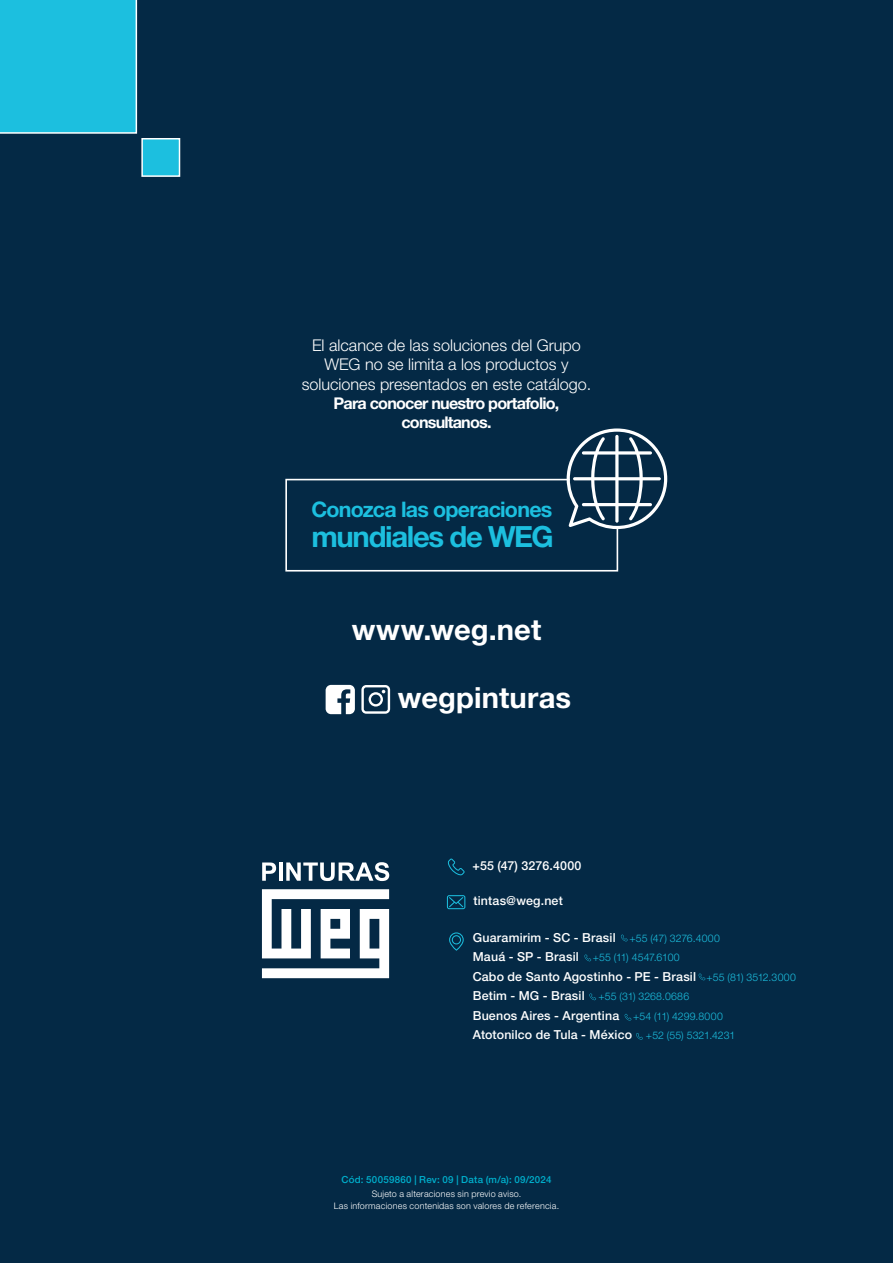
<style>
.page{position:relative;width:893px;height:1263px;background:#042945}
.page>*{position:absolute;margin:0;border:0;box-sizing:border-box;transform-origin:0 0}
.t1{font:700 29.25px "Helvetica Neue LT Pro";letter-spacing:-.045em;color:#1cbfdf}
.t2{font:700 29.1px "Helvetica Neue LT Pro";letter-spacing:.005em;color:#fff}
.t3{font:700 21.45px "Helvetica Neue LT Pro";letter-spacing:-.035em;color:#1cbfdf}
.t4{font:300 16.2px/19.5px "Helvetica Neue LT Pro";color:#fff;text-align:center}
.t5{font:500 12.45px/19.5px "Helvetica Neue LT Pro";letter-spacing:.015em;color:#fff}
.t6{font:300 10.5px "Helvetica Neue LT Pro";letter-spacing:.015em;color:#1cbfdf}
._15___Address_BLACK_HN45_7_5pt{font:500 9.75px "Helvetica Neue LT Pro";letter-spacing:.025em;color:#00b0cd}
.t7{font:300 9px/12.8px "Helvetica Neue LT Pro";letter-spacing:.025em;color:#fff;text-align:center}
.s1{font-weight:700}
.s2{font-weight:300;font-size:10.5px;color:#1cbfdf}
.s3{font-weight:500;font-size:12.45px;color:#fff}
</style>
<div class="page">
<div style="left:141px;top:138px;width:39px;height:39px;background:#1cbfdf;border:2px solid #fff"></div>
<div style="left:0;top:0;width:137px;height:134px;background:#1cbfdf"></div>
<svg style="left:285px;top:428px;width:382px;height:144px"></svg>
<svg style="left:448px;top:858px;width:17px;height:17px"></svg>
<svg style="left:447px;top:895px;width:18px;height:14px"></svg>
<svg style="left:262px;top:889px;width:127px;height:89px"></svg>
<svg style="left:262px;top:862px;width:14px;height:19px"></svg>
<hr style="left:279px;top:862px;width:4px;height:19px;background:#fff">
<svg style="left:286px;top:862px;width:103px;height:19px"></svg>
<svg style="left:361px;top:685px;width:29px;height:29px"></svg>
<svg style="left:326px;top:685px;width:29px;height:29px"></svg>
<svg style="left:449px;top:932px;width:15px;height:19px"></svg>
<svg style="left:621px;top:934px;width:7px;height:7px"></svg>
<svg style="left:584px;top:954px;width:7px;height:7px"></svg>
<svg style="left:699px;top:973px;width:6px;height:7px"></svg>
<svg style="left:625px;top:1014px;width:6px;height:6px"></svg>
<svg style="left:636px;top:1033px;width:7px;height:7px"></svg>
<svg style="left:589px;top:993px;width:7px;height:7px"></svg>
<p class="t4" style="left:302px;top:335px;width:291px">El alcance de las soluciones del Grupo<br>WEG no se limita a los productos y soluciones presentados en este catálogo.<br><span class="s1">Para conocer nuestro portafolio, consultanos.</span></p>
<p class="t3" style="left:311px;top:496px;width:242px">Conozca las operaciones</p>
<p class="t1" style="left:311px;top:518px;width:244px">mundiales de WEG</p>
<p class="t2" style="left:352px;top:611px;width:191px">www.weg.net</p>
<p class="t2" style="left:398px;top:679px;width:175px">wegpinturas</p>
<p class="t5" style="left:472px;top:855px;width:111px">+55 (47) 3276.4000</p>
<p class="t5" style="left:473px;top:891px;width:91px">tintas@weg.net</p>
<p class="t5" style="left:473px;top:927px;width:249px">Guaramirim - SC - Brasil <span class="s2">+55 (47) 3276.4000</span></p>
<p class="t6" style="left:473px;top:951px;width:209px"><span class="s3">Mauá - SP - Brasil</span> +55 (11) 4547.6100</p>
<p class="t5" style="left:473px;top:966px;width:325px">Cabo de Santo Agostinho - PE - Brasil <span class="s2">+55 (81) 3512.3000</span></p>
<p class="t6" style="left:473px;top:990px;width:218px"><span class="s3">Betim - MG - Brasil</span> +55 (31) 3268.0686</p>
<p class="t5" style="left:473px;top:1005px;width:264px">Buenos Aires - Argentina <span class="s2">+54 (11) 4299.8000<br></span>Atotonilco de Tula - México <span class="s2">+52 (55) 5321.4231</span></p>
<p class="_15___Address_BLACK_HN45_7_5pt" style="left:342px;top:1174px;width:211px">Cód: 50059860 | Rev: 09 | Data (m/a): 09/2024</p>
<p class="t7" style="left:334px;top:1187px;width:227px">Sujeto a alteraciones sin previo aviso.<br>Las informaciones contenidas son valores de referencia.</p>
</div>
